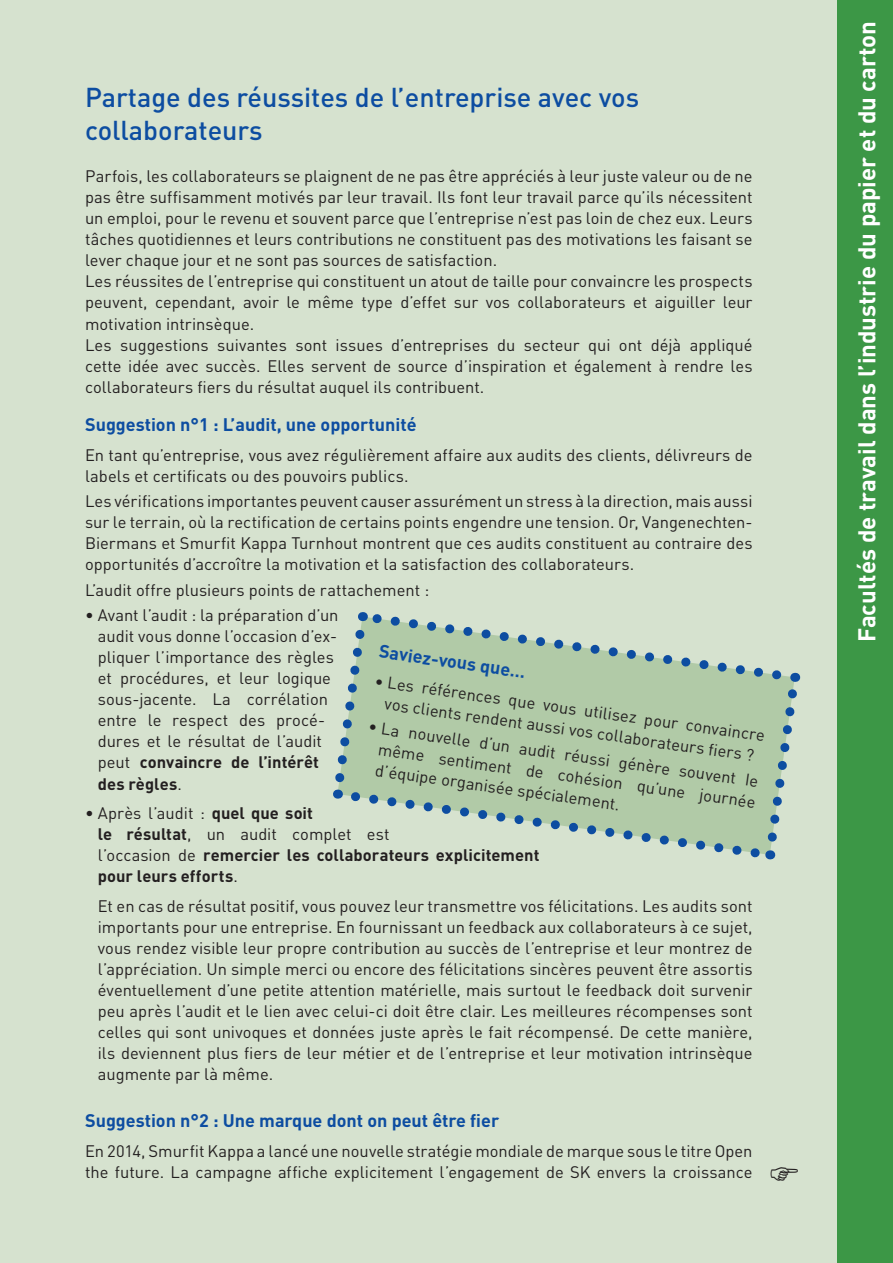
<style>
.page{position:relative;width:893px;height:1263px;background:#d6e2cf}
.page>*{position:absolute;margin:0;border:0;box-sizing:border-box;transform-origin:0 0}
.t1{font:500 27px/32.4px "DIN";color:#0d4da1}
.t2{font:700 24px "DIN";color:#fff}
.t3{font:700 18px "DIN";color:#0d4da1}
.t4{font:16.5px/21px "DIN";color:#231f20}
.t5{font:700 16.5px/21px "DIN";letter-spacing:.005em;color:#231f20}
.s1{font-weight:700}
.s2{font-weight:400}
</style>
<div class="page">
<div style="left:838px;top:0;width:55px;height:1263px;background:#3c9746"></div>
<svg style="left:333px;top:612px;width:468px;height:248px"></svg>
<h1 class="t1" style="left:85px;top:80px;width:556px">Partage des réussites de l’entreprise avec vos collaborateurs</h1>
<p class="t4" style="left:85px;top:165px;width:669px">Parfois, les collaborateurs se plaignent de ne pas être appréciés à leur juste valeur ou de ne pas être suffisamment motivés par leur travail. Ils font leur travail parce qu’ils nécessitent un emploi, pour le revenu et souvent parce que l’entreprise n’est pas loin de chez eux. Leurs tâches quotidiennes et leurs contributions ne constituent pas des motivations les faisant se lever chaque jour et ne sont pas sources de satisfaction.<br>Les réussites de l’entreprise qui constituent un atout de taille pour convaincre les prospects peuvent, cependant, avoir le même type d’effet sur vos collaborateurs et aiguiller leur motivation intrinsèque.<br>Les suggestions suivantes sont issues d’entreprises du secteur qui ont déjà appliqué cette idée avec succès. Elles servent de source d’inspiration et également à rendre les collaborateurs fiers du résultat auquel ils contribuent.</p>
<p class="t3" style="left:85px;top:413px;width:333px">Suggestion n°1 : L’audit, une opportunité</p>
<p class="t4" style="left:85px;top:444px;width:669px">En tant qu’entreprise, vous avez régulièrement affaire aux audits des clients, délivreurs de labels et certificats ou des pouvoirs publics.</p>
<p class="t4" style="left:85px;top:490px;width:669px;text-align:justify">Les vérifications importantes peuvent causer assurément un stress à la direction, mais aussi sur le terrain, où la rectification de certains points engendre une tension. Or, Vangenechten-Biermans et Smurfit Kappa Turnhout montrent que ces audits constituent au contraire des opportunités d’accroître la motivation et la satisfaction des collaborateurs.</p>
<p class="t4" style="left:85px;top:579px;width:346px">L’audit offre plusieurs points de rattachement :</p>
<p class="t4" style="left:98px;top:604px;width:242px;text-indent:-13px">• Avant l’audit : la préparation d’un audit vous donne l’occasion d’ex&shy;pliquer l’importance des règles et procédures, et leur logique sous-jacente. La corrélation entre le respect des procé&shy;dures et le résultat de l’audit peut <span class="s1">convaincre de l’intérêt des règles</span>.</p>
<p class="t5" style="left:98px;top:802px;width:443px;text-indent:-13px"><span class="s2">• Après l’audit :</span> quel que soit<br>le résultat<span class="s2">, un audit complet est<br>l’occasion de</span> remercier les collaborateurs explicitement pour leurs efforts<span class="s2">.</span></p>
<p class="t4" style="left:98px;top:895px;width:656px;text-align:justify">Et en cas de résultat positif, vous pouvez leur transmettre vos félicitations. Les audits sont importants pour une entreprise. En fournissant un feedback aux collaborateurs à ce sujet, vous rendez visible leur propre contribution au succès de l’entreprise et leur montrez de l’appréciation. Un simple merci ou encore des félicitations sincères peuvent être assortis éventuellement d’une petite attention matérielle, mais surtout le feedback doit survenir peu après l’audit et le lien avec celui-ci doit être clair. Les meilleures récompenses sont celles qui sont univoques et données juste après le fait récompensé. De cette manière, ils deviennent plus fiers de leur métier et de l’entreprise et leur motivation intrinsèque augmente par là même.</p>
<p class="t3" style="left:85px;top:1109px;width:416px">Suggestion n°2 : Une marque dont on peut être fier</p>
<p class="t4" style="left:85px;top:1140px;width:669px">En 2014, Smurfit Kappa a lancé une nouvelle stratégie mondiale de marque sous le titre Open the future. La campagne affiche explicitement l’engagement de SK envers la croissance</p>
<p class="t3" style="left:381px;top:639px;width:149px;rotate:8deg">Saviez-vous que…</p>
<p class="t4" style="left:377px;top:670px;width:395px;text-align:center;rotate:8deg">• Les références que vous utilisez pour convaincre vos clients rendent aussi vos collaborateurs fi ers ?</p>
<p class="t4" style="left:383px;top:718px;width:382px;text-align:justify;text-indent:-13px;rotate:8deg">• La nouvelle d’un audit réussi génère souvent Ie même sentiment de cohésion qu’une journée d’équipe organisée spécialement.</p>
<h2 class="t2" style="left:851px;top:642px;width:622px;rotate:-90deg">Facultés de travail dans l’industrie du papier et du carton</h2>
</div>
